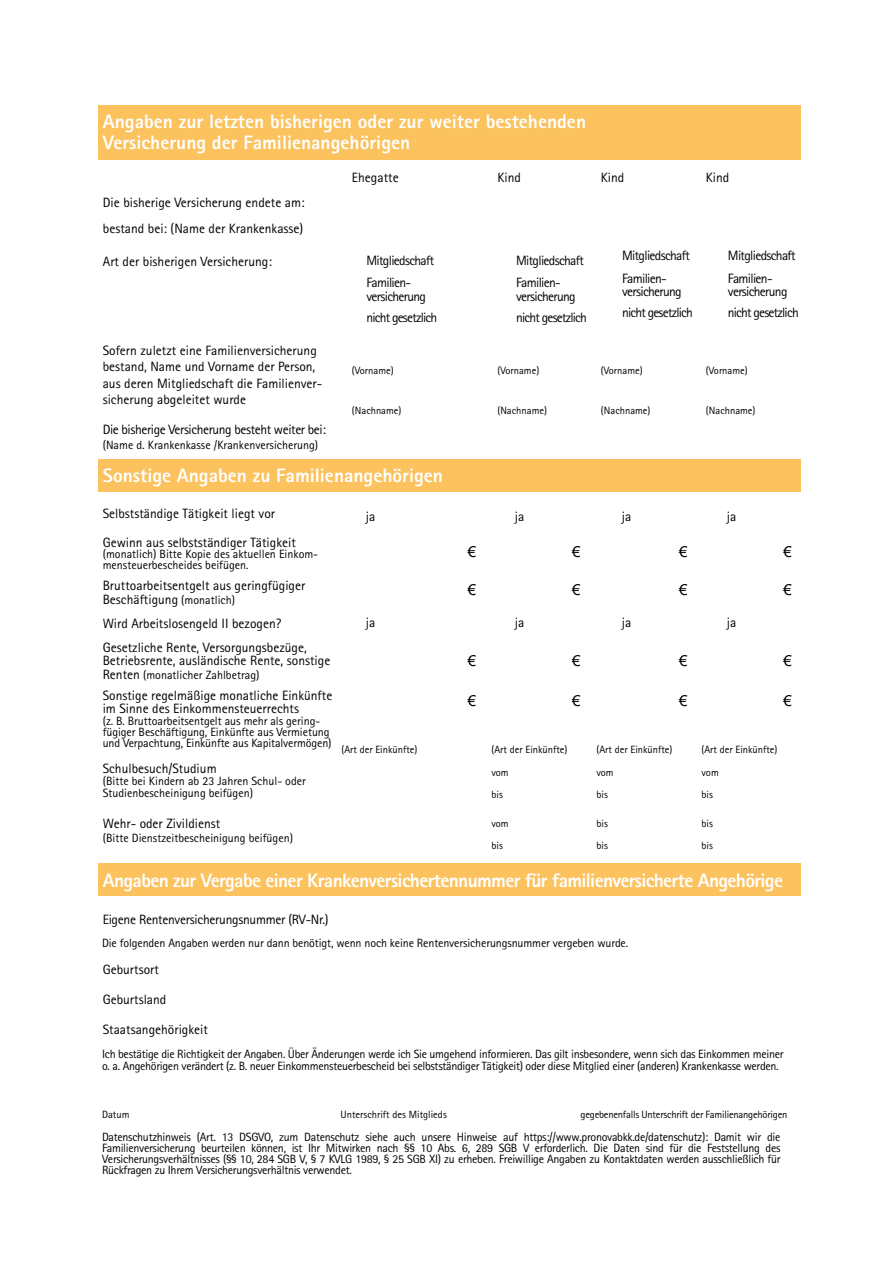
<style>
.page{position:relative;width:893px;height:1263px;background:#fff}
.page>*{position:absolute;margin:0;border:0;box-sizing:border-box;transform-origin:0 0}
.t1{font:800 19.5px/21px "Rotis Sans Serif";color:#fff}
.t2{font:800 19.5px "Rotis Sans Serif";letter-spacing:-.035em;color:#fff}
.t3{font:15px "Arial";color:#000}
.t4{font:13.5px/16.5px "Rotis Sans Serif";color:#000}
.t5{font:13.5px/21px "Rotis Sans Serif";letter-spacing:-.06em;color:#000}
.t6{font:13.5px/22.5px "Rotis Sans Serif";letter-spacing:-.05em;color:#000}
.t7{font:13.5px "Rotis Sans Serif";letter-spacing:-.03em;color:#000}
.t8{font:13.5px "Rotis Sans Serif";letter-spacing:-.02em;color:#000}
.t9{font:12px/11.2px "Rotis Sans Serif";letter-spacing:-.01em;color:#000}
.t10{font:12px "Rotis Sans Serif Std";letter-spacing:-.025em;color:#000}
.t11{font:10.5px "Rotis Sans Serif";color:#000}
.t12{font:10.5px "Rotis Sans Serif";letter-spacing:-.02em;color:#000}
.s1{font-size:12px}
.s2{font-size:13.5px}
.s3{font-family:"Rotis Sans Serif"}
</style>
<div class="page">
<div style="left:98px;top:105px;width:703px;height:54px;background:#fbc25e"></div>
<div style="left:98px;top:459px;width:703px;height:33px;background:#fbc25e"></div>
<div style="left:98px;top:863px;width:703px;height:33px;background:#fbc25e"></div>
<h1 class="t1" style="left:103px;top:110px;width:485px">Angaben zur letzten bisherigen oder zur weiter bestehenden<br>Versicherung der Familienangehörigen</h1>
<p class="t4" style="left:352px;top:169px;width:48px">Ehegatte</p>
<p class="t4" style="left:497px;top:169px;width:25px">Kind</p>
<p class="t4" style="left:601px;top:169px;width:25px">Kind</p>
<p class="t4" style="left:706px;top:169px;width:25px">Kind</p>
<p class="t4" style="left:103px;top:190px;width:203px;line-height:25.5px">Die bisherige Versicherung endete am: bestand bei: (Name der Krankenkasse)</p>
<p class="t4" style="left:103px;top:253px;width:170px">Art der bisherigen Versicherung:</p>
<p class="t6" style="left:622px;top:244px;width:69px">Mitgliedschaft<br>Familien-</p>
<p class="t5" style="left:622px;top:281px;width:72px">versicherung nicht gesetzlich</p>
<p class="t6" style="left:728px;top:244px;width:69px">Mitgliedschaft<br>Familien-</p>
<p class="t5" style="left:728px;top:281px;width:72px">versicherung nicht gesetzlich</p>
<p class="t6" style="left:366px;top:249px;width:69px">Mitgliedschaft<br>Familien-</p>
<p class="t5" style="left:366px;top:285px;width:72px">versicherung nicht gesetzlich</p>
<p class="t6" style="left:516px;top:249px;width:69px">Mitgliedschaft<br>Familien-</p>
<p class="t5" style="left:516px;top:285px;width:72px">versicherung nicht gesetzlich</p>
<p class="t4" style="left:103px;top:342px;width:221px">Sofern zuletzt eine Familienversicherung bestand, Name und Vorname der Person, aus deren Mitgliedschaft die Familienver&shy;sicherung abgeleitet wurde</p>
<p class="t7" style="left:103px;top:422px;width:225px">Die bisherige Versicherung besteht weiter bei:</p>
<p class="t9" style="left:103px;top:439px;width:217px">(Name d. Krankenkasse /Krankenversicherung)</p>
<p class="t11" style="left:352px;top:364px;width:43px">(Vorname)</p>
<p class="t11" style="left:497px;top:364px;width:43px">(Vorname)</p>
<p class="t11" style="left:601px;top:364px;width:43px">(Vorname)</p>
<p class="t11" style="left:706px;top:364px;width:43px">(Vorname)</p>
<p class="t11" style="left:352px;top:405px;width:51px">(Nachname)</p>
<p class="t11" style="left:497px;top:405px;width:51px">(Nachname)</p>
<p class="t11" style="left:601px;top:405px;width:51px">(Nachname)</p>
<p class="t11" style="left:706px;top:405px;width:51px">(Nachname)</p>
<h1 class="t1" style="left:103px;top:464px;width:342px">Sonstige Angaben zu Familienangehörigen</h1>
<p class="t4" style="left:366px;top:508px;width:11px">ja</p>
<p class="t4" style="left:515px;top:508px;width:11px">ja</p>
<p class="t4" style="left:622px;top:508px;width:11px">ja</p>
<p class="t4" style="left:727px;top:508px;width:11px">ja</p>
<p class="t4" style="left:103px;top:499px;width:195px;line-height:28.5px">Selbstständige Tätigkeit liegt vor<br>Gewinn aus selbstständiger Tätigkeit</p>
<p class="t9" style="left:103px;top:548px;width:217px">(monatlich) Bitte Kopie des aktuellen Einkom&shy;mensteuerbescheides beifügen.</p>
<p class="t4" style="left:103px;top:579px;width:204px;line-height:13.5px">Bruttoarbeitsentgelt aus geringfügiger<br>Beschäftigung <span class="s1">(monatlich)</span></p>
<p class="t4" style="left:103px;top:611px;width:206px;line-height:24px">Wird Arbeitslosengeld II bezogen?<br>Gesetzliche Rente, Versorgungsbezüge,</p>
<p class="t4" style="left:103px;top:652px;width:229px">Betriebsrente, ausländische Rente, sonstige</p>
<p class="t9" style="left:103px;top:669px;width:158px"><span class="s2">Renten</span> (monatlicher Zahlbetrag)</p>
<p class="t4" style="left:103px;top:688px;width:231px;line-height:13.5px">Sonstige regelmäßige monatliche Einkünfte im Sinne des Einkommensteuerrechts</p>
<p class="t9" style="left:103px;top:715px;width:230px">(z. B. Bruttoarbeitsentgelt aus mehr als gering&shy;fügiger Beschäftigung, Einkünfte aus Vermietung und Verpachtung, Einkünfte aus Kapitalvermögen)</p>
<p class="t4" style="left:103px;top:760px;width:115px">Schulbesuch/Studium</p>
<p class="t9" style="left:103px;top:774px;width:205px;line-height:12px">(Bitte bei Kindern ab 23 Jahren Schul- oder<br>Studienbescheinigung beifügen)</p>
<p class="t4" style="left:103px;top:815px;width:119px">Wehr- oder Zivildienst</p>
<p class="t9" style="left:103px;top:832px;width:192px">(Bitte Dienstzeitbescheinigung beifügen)</p>
<p class="t3" style="left:468px;top:542px;width:10px">€</p>
<p class="t3" style="left:572px;top:542px;width:10px">€</p>
<p class="t3" style="left:679px;top:542px;width:10px">€</p>
<p class="t3" style="left:783px;top:542px;width:10px">€</p>
<p class="t3" style="left:468px;top:580px;width:10px">€</p>
<p class="t3" style="left:572px;top:580px;width:10px">€</p>
<p class="t3" style="left:679px;top:580px;width:10px">€</p>
<p class="t3" style="left:783px;top:580px;width:10px">€</p>
<p class="t4" style="left:366px;top:614px;width:11px">ja</p>
<p class="t4" style="left:515px;top:614px;width:11px">ja</p>
<p class="t4" style="left:622px;top:614px;width:11px">ja</p>
<p class="t4" style="left:727px;top:614px;width:11px">ja</p>
<p class="t3" style="left:468px;top:650px;width:10px">€</p>
<p class="t3" style="left:572px;top:650px;width:10px">€</p>
<p class="t3" style="left:679px;top:650px;width:10px">€</p>
<p class="t3" style="left:783px;top:650px;width:10px">€</p>
<p class="t3" style="left:468px;top:691px;width:10px">€</p>
<p class="t3" style="left:572px;top:691px;width:10px">€</p>
<p class="t3" style="left:679px;top:691px;width:10px">€</p>
<p class="t3" style="left:783px;top:691px;width:10px">€</p>
<p class="t11" style="left:341px;top:744px;width:78px">(Art der Einkünfte)</p>
<p class="t11" style="left:491px;top:744px;width:78px">(Art der Einkünfte)</p>
<p class="t11" style="left:596px;top:744px;width:78px">(Art der Einkünfte)</p>
<p class="t11" style="left:701px;top:744px;width:78px">(Art der Einkünfte)</p>
<p class="t11" style="left:491px;top:766px;width:19px">vom</p>
<p class="t11" style="left:596px;top:766px;width:19px">vom</p>
<p class="t11" style="left:701px;top:766px;width:19px">vom</p>
<p class="t11" style="left:491px;top:789px;width:13px">bis</p>
<p class="t11" style="left:596px;top:789px;width:13px">bis</p>
<p class="t11" style="left:701px;top:789px;width:13px">bis</p>
<p class="t11" style="left:491px;top:817px;width:19px">vom</p>
<p class="t11" style="left:596px;top:817px;width:13px">bis</p>
<p class="t11" style="left:701px;top:817px;width:13px">bis</p>
<p class="t11" style="left:491px;top:840px;width:13px">bis</p>
<p class="t11" style="left:596px;top:840px;width:13px">bis</p>
<p class="t11" style="left:701px;top:840px;width:13px">bis</p>
<h1 class="t2" style="left:103px;top:868px;width:682px">Angaben zur Vergabe einer Krankenversichertennummer für familienversicherte Angehörige</h1>
<p class="t8" style="left:103px;top:911px;width:227px">Eigene Rentenversicherungsnummer (RV-Nr.)</p>
<p class="t4" style="left:103px;top:961px;width:58px">Geburtsort</p>
<p class="t4" style="left:103px;top:991px;width:65px">Geburtsland</p>
<p class="t4" style="left:103px;top:1021px;width:107px">Staatsangehörigkeit</p>
<p class="t9" style="left:102px;top:937px;width:528px">Die folgenden Angaben werden nur dann benötigt, wenn noch keine Rentenversicherungsnummer vergeben wurde.</p>
<p class="t9" style="left:102px;top:1049px;width:683px">Ich bestätige die Richtigkeit der Angaben. Über Änderungen werde ich Sie umgehend informieren. Das gilt insbesondere, wenn sich das Einkommen meiner o. a. Angehörigen verändert (z. B. neuer Einkommensteuerbescheid bei selbstständiger Tätigkeit) oder diese Mitglied einer (anderen) Krankenkasse werden.</p>
<p class="t11" style="left:102px;top:1108px;width:29px">Datum</p>
<p class="t11" style="left:341px;top:1108px;width:108px">Unterschrift des Mitglieds</p>
<p class="t12" style="left:580px;top:1108px;width:209px">gegebenenfalls Unterschrift der Familienangehörigen</p>
<p class="t10" style="left:102px;top:1129px;width:680px">Datenschutzhinweis (Art. 13 DSGVO, zum Datenschutz siehe auch unsere Hinweise auf https://www.pronovabkk.de/datenschutz)<span class="s3">: Damit wir die</span></p>
<p class="t9" style="left:102px;top:1142px;width:680px;text-align:justify">Familienversicherung beurteilen können, ist Ihr Mitwirken nach §§ 10 Abs. 6, 289 SGB V erforderlich. Die Daten sind für die Feststellung des Versicherungsverhältnisses (§§ 10, 284 SGB V, § 7 KVLG 1989, § 25 SGB XI) zu erheben. Freiwillige Angaben zu Kontaktdaten werden ausschließlich für Rückfragen zu Ihrem Versicherungsverhältnis verwendet.</p>
</div>
